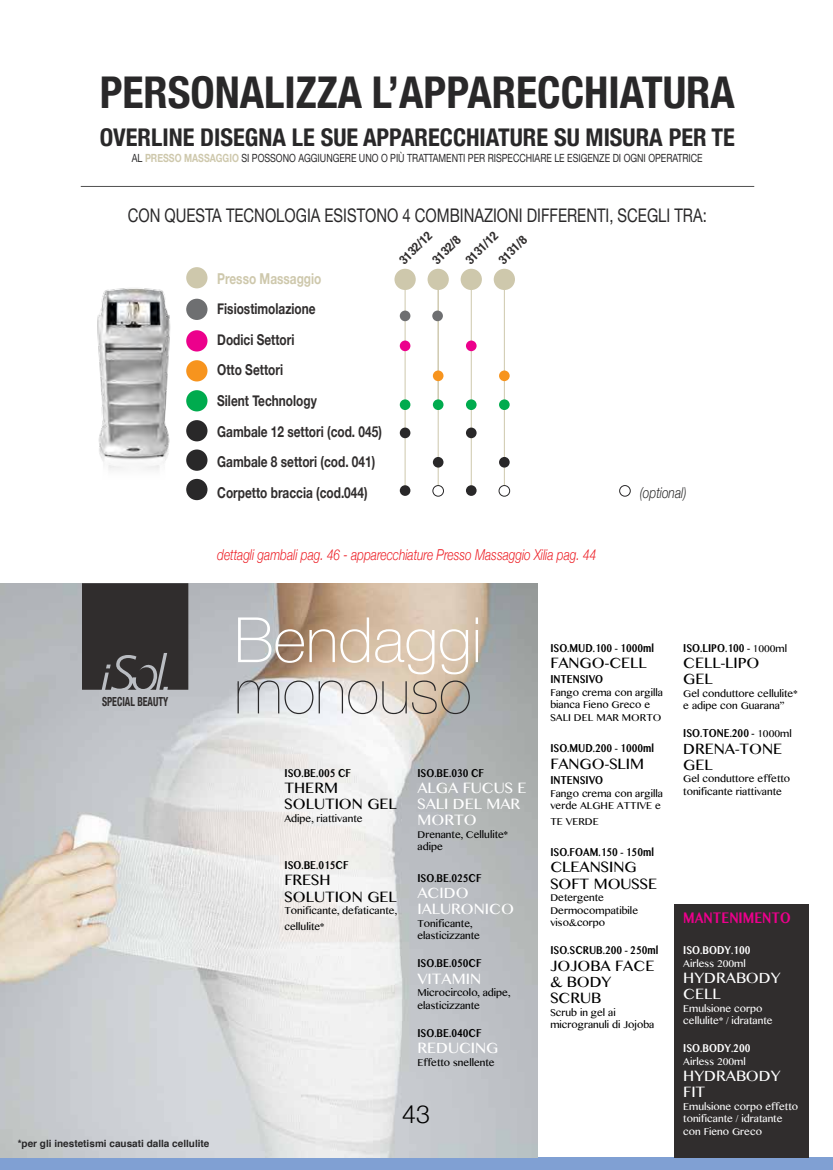
<style>
.page{position:relative;width:833px;height:1170px;background:#fff}
.page>*{position:absolute;margin:0;border:0;box-sizing:border-box;transform-origin:0 0}
.t1{font:100 62.5px "Helvetica Neue";color:#fff}
.t2{font:200 62.5px "Helvetica Neue";color:#292829}
.t3{font:700 condensed 43.75px "Helvetica Neue";color:#292829}
.t4{font:300 25px "Helvetica Neue";color:#000}
.t5{font:700 condensed 24.38px "Helvetica Neue";color:#292829}
.t6{font:18.75px "Helvetica Neue";color:#292829;scale:.79 1}
.t7{font:700 15px/30.6px "Helvetica Neue";color:#302d2d;scale:.79 1}
.t8{font:15px/16.2px "Bangla MN";color:#000}
.t9{font:15px/16.2px "Bangla MN";color:#fff}
.t10{font:italic 300 15px "Helvetica Neue";color:#ed1d24;scale:.79 1}
.t11{font:700 15px "Helvetica Neue";color:#cec8ac;scale:.79 1}
.t12{font:700 15px "Bangla MN";color:#ec008c;scale:.79 1}
.t13{font:italic 300 15px "Helvetica Neue";color:#292829;scale:.79 1}
.t14{font:700 condensed 12.5px "Helvetica Neue";color:#302d2d}
.t15{font:700 condensed 12.5px "Helvetica Neue";color:#302d2d;scale:.79 1}
.t16{font:700 11.25px "Bangla MN";color:#000;scale:.79 1}
.t17{font:11.25px "Helvetica Neue";color:#292829;scale:.79 1}
.t18{font:700 11.25px "Bangla MN";color:#fff;scale:.79 1}
.t19{font:10px/12.5px "Bangla MN";color:#000}
.t20{font:10px/12.5px "Bangla MN";color:#fff}
.t21{font:700 10px "Helvetica";color:#292829}
.s1{font-weight:700;color:#cec8ac}
.s2{font-weight:400;font-size:10px}
</style>
<div class="page">
<hr style="left:81px;top:186px;width:673px;height:1px;background:#000">
<img style="left:97px;top:283px;width:106px;height:200px">
<div style="left:186px;top:299px;width:21px;height:21px;background:#6e6f71;border-radius:50%"></div>
<div style="left:186px;top:267px;width:21px;height:21px;background:#cec8ac;border-radius:50%"></div>
<div style="left:394px;top:269px;width:22px;height:21px;background:#cec8ac;border-radius:50%"></div>
<div style="left:186px;top:330px;width:21px;height:21px;background:#ec008c;border-radius:50%"></div>
<div style="left:186px;top:360px;width:21px;height:21px;background:#f7941e;border-radius:50%"></div>
<div style="left:186px;top:390px;width:21px;height:21px;background:#00ab4e;border-radius:50%"></div>
<div style="left:186px;top:420px;width:21px;height:21px;background:#292829;border-radius:50%"></div>
<div style="left:186px;top:449px;width:21px;height:22px;background:#292829;border-radius:50%"></div>
<div style="left:186px;top:479px;width:21px;height:21px;background:#292829;border-radius:50%"></div>
<hr style="left:405px;top:279px;width:1px;height:212px;background:#cec8ac">
<hr style="left:438px;top:279px;width:1px;height:211px;background:#cec8ac">
<div style="left:400px;top:310px;width:10px;height:11px;background:#6e6f71;border-radius:50%"></div>
<div style="left:400px;top:340px;width:10px;height:11px;background:#ec008c;border-radius:50%"></div>
<div style="left:433px;top:457px;width:10px;height:10px;background:#292829;border-radius:50%"></div>
<div style="left:433px;top:485px;width:10px;height:11px;background:#fff;border-radius:50%"></div>
<div style="left:432px;top:485px;width:12px;height:11px;border:1px solid #292829;border-radius:50%"></div>
<div style="left:400px;top:399px;width:10px;height:11px;background:#00ab4e;border-radius:50%"></div>
<div style="left:400px;top:427px;width:10px;height:11px;background:#292829;border-radius:50%"></div>
<div style="left:400px;top:485px;width:10px;height:11px;background:#292829;border-radius:50%"></div>
<hr style="left:471px;top:279px;width:1px;height:212px;background:#cec8ac">
<hr style="left:504px;top:279px;width:1px;height:212px;background:#cec8ac">
<div style="left:499px;top:399px;width:10px;height:11px;background:#00ab4e;border-radius:50%"></div>
<div style="left:466px;top:399px;width:10px;height:11px;background:#00ab4e;border-radius:50%"></div>
<div style="left:432px;top:310px;width:11px;height:11px;background:#6e6f71;border-radius:50%"></div>
<div style="left:433px;top:370px;width:10px;height:11px;background:#f7941e;border-radius:50%"></div>
<div style="left:433px;top:399px;width:10px;height:11px;background:#00ab4e;border-radius:50%"></div>
<div style="left:499px;top:457px;width:10px;height:10px;background:#292829;border-radius:50%"></div>
<div style="left:499px;top:485px;width:10px;height:11px;background:#fff;border-radius:50%"></div>
<div style="left:499px;top:485px;width:11px;height:11px;border:1px solid #292829;border-radius:50%"></div>
<div style="left:619px;top:485px;width:11px;height:11px;border:1px solid #292829;border-radius:50%"></div>
<div style="left:466px;top:427px;width:10px;height:11px;background:#292829;border-radius:50%"></div>
<div style="left:466px;top:485px;width:10px;height:11px;background:#292829;border-radius:50%"></div>
<div style="left:466px;top:340px;width:10px;height:11px;background:#ec008c;border-radius:50%"></div>
<div style="left:499px;top:370px;width:10px;height:11px;background:#f7941e;border-radius:50%"></div>
<div style="left:0;top:1157px;width:833px;height:12px;background:#80a0d3"></div>
<img style="left:0;top:583px;width:537px;height:574px">
<svg style="left:82px;top:583px;width:106px;height:106px;background:#363434"></svg>
<div style="left:673px;top:904px;width:135px;height:253px;background:#302d2d"></div>
<div style="left:427px;top:269px;width:22px;height:21px;background:#cec8ac;border-radius:50%"></div>
<div style="left:460px;top:269px;width:22px;height:21px;background:#cec8ac;border-radius:50%"></div>
<div style="left:494px;top:269px;width:21px;height:21px;background:#cec8ac;border-radius:50%"></div>
<h2 class="t3" style="left:100px;top:56px;width:637px">PERSONALIZZA L’APPARECCHIATURA</h2>
<h3 class="t5" style="left:100px;top:117px;width:637px">OVERLINE DISEGNA LE SUE APPARECCHIATURE SU MISURA PER TE</h3>
<p class="t17" style="left:132px;top:150px;width:724px">AL <span class="s1">PRESSO MASSAGGIO</span> SI POSSONO AGGIUNGERE UNO O PIÙ TRATTAMENTI PER RISPECCHIARE LE ESIGENZE DI OGNI OPERATRICE</p>
<h3 class="t6" style="left:128px;top:202px;width:734px">CON QUESTA TECNOLOGIA ESISTONO 4 COMBINAZIONI DIFFERENTI, SCEGLI TRA:</h3>
<h3 class="t11" style="left:217px;top:266px;width:133px">Presso Massaggio</h3>
<h3 class="t7" style="left:217px;top:294px;width:210px">Fisiostimolazione<br>Dodici Settori<br>Otto Settori<br>Silent Technology<br>Gambale 12 settori (cod. 045)<br>Gambale 8 settori (cod. 041)<br>Corpetto braccia (cod.044)</h3>
<p class="t14" style="left:394px;top:254px;width:42px;rotate:-45deg">3132/12</p>
<p class="t14" style="left:427px;top:254px;width:36px;rotate:-45deg">3132/8</p>
<p class="t14" style="left:460px;top:254px;width:42px;rotate:-45deg">3131/12</p>
<p class="t14" style="left:493px;top:254px;width:36px;rotate:-45deg">3131/8</p>
<h3 class="t10" style="left:217px;top:542px;width:481px">dettagli gambali pag. 46 - apparecchiature Presso Massaggio Xilia pag. 44</h3>
<h3 class="t13" style="left:640px;top:481px;width:60px">(optional)</h3>
<p class="t15" style="left:102px;top:690px;width:85px">SPECIAL BEAUTY</p>
<p class="t21" style="left:18px;top:1135px;width:193px">*per gli inestetismi causati dalla cellulite</p>
<h1 class="t1" style="left:234px;top:592px;width:249px">Bendaggi</h1>
<h1 class="t2" style="left:234px;top:642px;width:239px">monouso</h1>
<p class="t16" style="left:284px;top:765px;width:86px">ISO.BE.005 CF</p>
<h3 class="t8" style="left:284px;top:779px;width:114px">THERM<br>SOLUTION GEL</h3>
<p class="t19" style="left:284px;top:811px;width:80px">Adipe, riattivante</p>
<p class="t16" style="left:284px;top:857px;width:83px">ISO.BE.015CF</p>
<h3 class="t8" style="left:284px;top:871px;width:114px">FRESH<br>SOLUTION GEL</h3>
<p class="t19" style="left:284px;top:902px;width:114px;line-height:16.2px">Tonificante, defaticante, cellulite*</p>
<p class="t16" style="left:417px;top:765px;width:86px">ISO.BE.030 CF</p>
<h3 class="t9" style="left:417px;top:779px;width:110px">ALGA FUCUS E<br>SALI DEL MAR<br>MORTO</h3>
<p class="t19" style="left:417px;top:828px;width:92px">Drenante, Cellulite* adipe</p>
<p class="t16" style="left:417px;top:870px;width:83px">ISO.BE.025CF</p>
<h3 class="t9" style="left:417px;top:884px;width:98px">ACIDO<br>IALURONICO</h3>
<p class="t19" style="left:417px;top:916px;width:64px">Tonificante, elasticizzante</p>
<p class="t16" style="left:417px;top:956px;width:83px">ISO.BE.050CF</p>
<h3 class="t9" style="left:417px;top:970px;width:65px">VITAMIN</h3>
<p class="t19" style="left:417px;top:986px;width:95px">Microcircolo, adipe, elasticizzante</p>
<p class="t16" style="left:417px;top:1025px;width:83px">ISO.BE.040CF</p>
<h3 class="t9" style="left:417px;top:1039px;width:83px">REDUCING</h3>
<p class="t19" style="left:417px;top:1055px;width:79px">Effetto snellente</p>
<h3 class="t4" style="left:402px;top:1094px;width:29px">43</h3>
<p class="t16" style="left:550px;top:640px;width:133px">ISO.MUD.100 - 1000ml</p>
<h3 class="t8" style="left:550px;top:654px;width:98px">FANGO-CELL</h3>
<p class="t16" style="left:550px;top:672px;width:68px">INTENSIVO</p>
<p class="t19" style="left:550px;top:686px;width:114px">Fango crema con argilla bianca Fieno Greco e<br>SALI DEL MAR MORTO</p>
<p class="t16" style="left:550px;top:741px;width:133px">ISO.MUD.200 - 1000ml</p>
<h3 class="t8" style="left:550px;top:755px;width:95px">FANGO-SLIM</h3>
<p class="t16" style="left:550px;top:772px;width:68px">INTENSIVO</p>
<p class="t19" style="left:550px;top:786px;width:114px">Fango crema con argilla verde ALGHE ATTIVE e</p>
<p class="t19" style="left:550px;top:814px;width:50px">TE VERDE</p>
<p class="t16" style="left:550px;top:844px;width:133px">ISO.FOAM.150 - 150ml</p>
<h3 class="t8" style="left:550px;top:858px;width:108px">CLEANSING<br>SOFT MOUSSE</h3>
<p class="t19" style="left:550px;top:891px;width:89px">Detergente<br>Dermocompatibile viso&amp;corpo</p>
<p class="t16" style="left:550px;top:942px;width:138px">ISO.SCRUB.200 - 250ml</p>
<h3 class="t8" style="left:550px;top:956px;width:105px">JOJOBA FACE &amp; BODY<br>SCRUB</h3>
<p class="t19" style="left:550px;top:1005px;width:106px">Scrub in gel ai microgranuli di Jojoba</p>
<p class="t16" style="left:683px;top:640px;width:133px">ISO.LIPO.100 - <span class="s2">1000ml</span></p>
<h3 class="t8" style="left:683px;top:654px;width:78px">CELL-LIPO<br>GEL</h3>
<p class="t19" style="left:683px;top:686px;width:116px">Gel conduttore cellulite* e adipe con Guarana’’</p>
<p class="t16" style="left:683px;top:726px;width:139px">ISO.TONE.200 - <span class="s2">1000ml</span></p>
<h3 class="t8" style="left:683px;top:740px;width:100px">DRENA-TONE<br>GEL</h3>
<p class="t19" style="left:683px;top:772px;width:108px">Gel conduttore effetto tonificante riattivante</p>
<h3 class="t12" style="left:683px;top:907px;width:137px">MANTENIMENTO</h3>
<p class="t18" style="left:683px;top:942px;width:87px">ISO.BODY.100</p>
<p class="t20" style="left:683px;top:956px;width:64px">Airless 200ml</p>
<h3 class="t9" style="left:683px;top:969px;width:99px">HYDRABODY<br>CELL</h3>
<p class="t20" style="left:683px;top:1001px;width:91px">Emulsione corpo cellulite* / idratante</p>
<p class="t18" style="left:683px;top:1041px;width:87px">ISO.BODY.200</p>
<p class="t20" style="left:683px;top:1054px;width:64px">Airless 200ml</p>
<h3 class="t9" style="left:683px;top:1067px;width:99px">HYDRABODY<br>FIT</h3>
<p class="t20" style="left:683px;top:1099px;width:116px">Emulsione corpo effetto tonificante / idratante con Fieno Greco</p>
</div>
